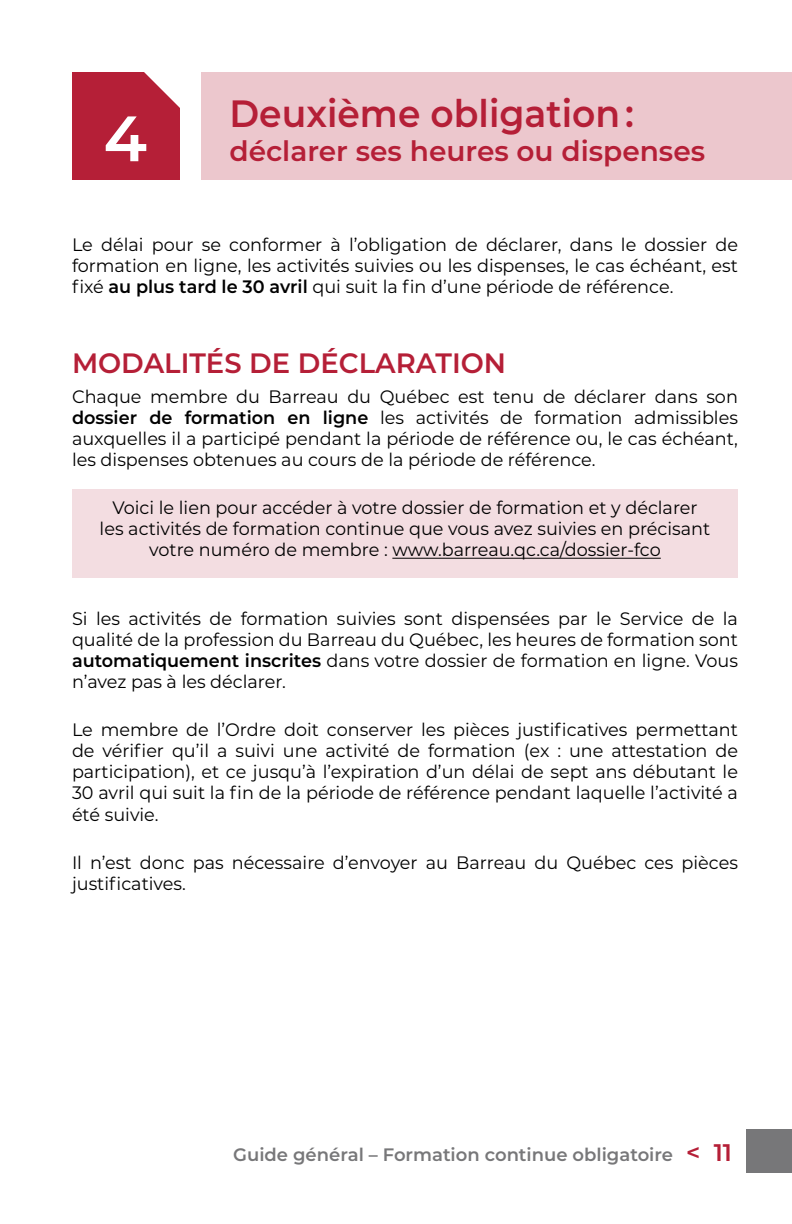
<style>
.page{position:relative;width:792px;height:1224px;background:#fff}
.page>*{position:absolute;margin:0;border:0;box-sizing:border-box;transform-origin:0 0}
.t1{font:600 64px "Montserrat";color:#fff}
.t2{font:600 38px "Montserrat";color:#b51f37;scale:.95 1}
.t3{font:600 28px "Montserrat";color:#b51f37}
.t4{font:18px/21px "Montserrat";color:#000;text-align:justify}
.t5{font:600 18px "Montserrat";color:#777779}
.s1{font-weight:600}
.s2{font-size:24px;color:#b51f37}
</style>
<div class="page">
<div style="left:747px;top:1130px;width:45px;height:43px;background:#777779"></div>
<div style="left:72px;top:489px;width:666px;height:88px;background:#f3dde1"></div>
<hr style="left:392px;top:558px;width:269px;height:1px;background:#000">
<div style="left:202px;top:72px;width:590px;height:108px;background:#ecc7cd"></div>
<div style="left:72px;top:72px;width:108px;height:108px;background:#b51f37"></div>
<h1 class="t1" style="left:104px;top:93px;width:45px">4</h1>
<h2 class="t2" style="left:230px;top:87px;width:427px">Deuxième obligation :</h2>
<h3 class="t3" style="left:230px;top:132px;width:477px">déclarer ses heures ou dispenses</h3>
<p class="t4" style="left:72px;top:234px;width:668px">Le délai pour se conformer à l’obligation de déclarer, dans le dossier de formation en ligne, les activités suivies ou les dispenses, le cas échéant, est fixé <span class="s1">au plus tard le 30 avril</span> qui suit la fin d’une période de référence.</p>
<h3 class="t3" style="left:72px;top:344px;width:436px">MODALITÉS DE DÉCLARATION</h3>
<p class="t4" style="left:72px;top:386px;width:668px">Chaque membre du Barreau du Québec est tenu de déclarer dans son <span class="s1">dossier de formation en ligne</span> les activités de formation admissibles auxquelles il a participé pendant la période de référence ou, le cas échéant, les dispenses obtenues au cours de la période de référence.</p>
<p class="t4" style="left:100px;top:497px;width:612px;text-align:center">Voici le lien pour accéder à votre dossier de formation et y déclarer les activités de formation continue que vous avez suivies en précisant votre numéro de membre : www.barreau.qc.ca/dossier-fco</p>
<p class="t4" style="left:72px;top:608px;width:668px">Si les activités de formation suivies sont dispensées par le Service de la qualité de la profession du Barreau du Québec, les heures de formation sont <span class="s1">automatiquement inscrites</span> dans votre dossier de formation en ligne. Vous n’avez pas à les déclarer.</p>
<p class="t4" style="left:72px;top:719px;width:668px">Le membre de l’Ordre doit conserver les pièces justificatives permettant de vérifier qu’il a suivi une activité de formation (ex : une attestation de participation), et ce jusqu’à l’expiration d’un délai de sept ans débutant le 30 avril qui suit la fin de la période de référence pendant laquelle l’activité a été suivie.</p>
<p class="t4" style="left:72px;top:851px;width:667px">Il n’est donc pas nécessaire d’envoyer au Barreau du Québec ces pièces justificatives.</p>
<p class="t5" style="left:233px;top:1142px;width:500px">Guide général – Formation continue obligatoire <span class="s2">&lt; 11</span></p>
</div>
